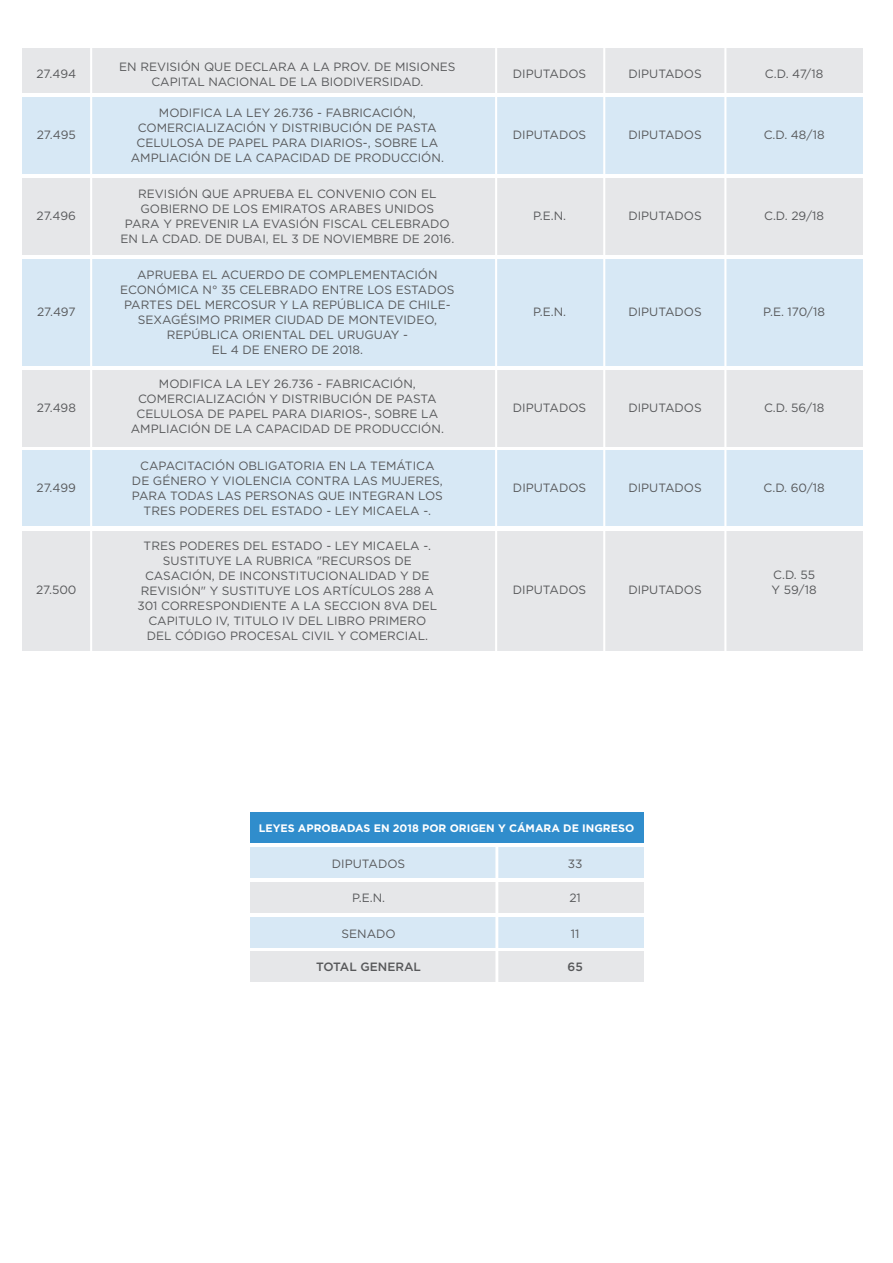
<style>
.page{position:relative;width:893px;height:1263px;background:#fff}
.page>*{position:absolute;margin:0;border:0;box-sizing:border-box;transform-origin:0 0}
.t1{font:12px/15px "Gotham";color:#57585a;text-align:center}
.t2{font:500 12px "Gotham";color:#57585a}
.t3{font:700 10.8px "Gotham";color:#fff}
</style>
<div class="page">
<div style="left:250px;top:812px;width:393px;height:31px;background:#308dcc"></div>
<div style="left:250px;top:847px;width:393px;height:31px;background:#d7e8f5"></div>
<div style="left:250px;top:882px;width:393px;height:30px;background:#e6e7e9"></div>
<div style="left:250px;top:917px;width:393px;height:30px;background:#d7e8f5"></div>
<div style="left:250px;top:951px;width:393px;height:31px;background:#e6e7e9"></div>
<hr style="left:495px;top:845px;width:3px;height:137px;background:#fff">
<div style="left:23px;top:97px;width:840px;height:77px;background:#d7e8f5"></div>
<div style="left:23px;top:48px;width:840px;height:45px;background:#e6e7e9"></div>
<div style="left:23px;top:451px;width:840px;height:75px;background:#d7e8f5"></div>
<div style="left:23px;top:259px;width:840px;height:107px;background:#d7e8f5"></div>
<div style="left:23px;top:178px;width:840px;height:76px;background:#e6e7e9"></div>
<div style="left:23px;top:370px;width:840px;height:76px;background:#e6e7e9"></div>
<div style="left:23px;top:531px;width:840px;height:119px;background:#e6e7e9"></div>
<hr style="left:724px;top:48px;width:2px;height:607px;background:#fff">
<hr style="left:90px;top:48px;width:2px;height:607px;background:#fff">
<hr style="left:495px;top:48px;width:2px;height:607px;background:#fff">
<hr style="left:603px;top:48px;width:2px;height:607px;background:#fff">
<p class="t1" style="left:119px;top:59px;width:338px">EN REVISIÓN QUE DECLARA A LA PROV. DE MISIONES<br>CAPITAL NACIONAL DE LA BIODIVERSIDAD.</p>
<p class="t1" style="left:37px;top:66px;width:41px">27.494</p>
<p class="t1" style="left:513px;top:66px;width:75px">DIPUTADOS</p>
<p class="t1" style="left:765px;top:66px;width:60px">C.D. 47/18</p>
<p class="t1" style="left:628px;top:66px;width:75px">DIPUTADOS</p>
<p class="t1" style="left:131px;top:105px;width:315px">MODIFICA LA LEY 26.736 - FABRICACIÓN, COMERCIALIZACIÓN Y DISTRIBUCIÓN DE PASTA CELULOSA DE PAPEL PARA DIARIOS-, SOBRE LA AMPLIACIÓN DE LA CAPACIDAD DE PRODUCCIÓN.</p>
<p class="t1" style="left:37px;top:127px;width:40px">27.495</p>
<p class="t1" style="left:513px;top:127px;width:75px">DIPUTADOS</p>
<p class="t1" style="left:764px;top:127px;width:62px">C.D. 48/18</p>
<p class="t1" style="left:628px;top:127px;width:75px">DIPUTADOS</p>
<p class="t1" style="left:120px;top:185px;width:335px">REVISIÓN QUE APRUEBA EL CONVENIO CON EL GOBIERNO DE LOS EMIRATOS ARABES UNIDOS<br>PARA Y PREVENIR LA EVASIÓN FISCAL CELEBRADO EN LA CDAD. DE DUBAI, EL 3 DE NOVIEMBRE DE 2016.</p>
<p class="t1" style="left:37px;top:208px;width:41px">27.496</p>
<p class="t1" style="left:533px;top:208px;width:35px">P.E.N.</p>
<p class="t1" style="left:764px;top:208px;width:61px">C.D. 29/18</p>
<p class="t1" style="left:628px;top:208px;width:75px">DIPUTADOS</p>
<p class="t1" style="left:120px;top:267px;width:336px">APRUEBA EL ACUERDO DE COMPLEMENTACIÓN ECONÓMICA N° 35 CELEBRADO ENTRE LOS ESTADOS PARTES DEL MERCOSUR Y LA REPÚBLICA DE CHILE-SEXAGÉSIMO PRIMER CIUDAD DE MONTEVIDEO, REPÚBLICA ORIENTAL DEL URUGUAY -<br>EL 4 DE ENERO DE 2018.</p>
<p class="t1" style="left:37px;top:304px;width:40px">27.497</p>
<p class="t1" style="left:533px;top:304px;width:35px">P.E.N.</p>
<p class="t1" style="left:763px;top:304px;width:63px">P.E. 170/18</p>
<p class="t1" style="left:628px;top:304px;width:75px">DIPUTADOS</p>
<p class="t1" style="left:131px;top:376px;width:315px">MODIFICA LA LEY 26.736 - FABRICACIÓN, COMERCIALIZACIÓN Y DISTRIBUCIÓN DE PASTA CELULOSA DE PAPEL PARA DIARIOS-, SOBRE LA AMPLIACIÓN DE LA CAPACIDAD DE PRODUCCIÓN.</p>
<p class="t1" style="left:37px;top:400px;width:41px">27.498</p>
<p class="t1" style="left:513px;top:400px;width:75px">DIPUTADOS</p>
<p class="t1" style="left:764px;top:400px;width:62px">C.D. 56/18</p>
<p class="t1" style="left:628px;top:400px;width:75px">DIPUTADOS</p>
<p class="t1" style="left:132px;top:458px;width:313px">CAPACITACIÓN OBLIGATORIA EN LA TEMÁTICA DE GÉNERO Y VIOLENCIA CONTRA LAS MUJERES, PARA TODAS LAS PERSONAS QUE INTEGRAN LOS TRES PODERES DEL ESTADO - LEY MICAELA -.</p>
<p class="t1" style="left:37px;top:480px;width:41px">27.499</p>
<p class="t1" style="left:513px;top:480px;width:75px">DIPUTADOS</p>
<p class="t1" style="left:763px;top:480px;width:63px">C.D. 60/18</p>
<p class="t1" style="left:628px;top:480px;width:75px">DIPUTADOS</p>
<p class="t1" style="left:36px;top:582px;width:42px">27.500</p>
<p class="t1" style="left:137px;top:538px;width:302px">TRES PODERES DEL ESTADO - LEY MICAELA -.<br>SUSTITUYE LA RUBRICA "RECURSOS DE CASACIÓN, DE INCONSTITUCIONALIDAD Y DE REVISIÓN" Y SUSTITUYE LOS ARTÍCULOS 288 A 301 CORRESPONDIENTE A LA SECCION 8VA DEL CAPITULO IV, TITULO IV DEL LIBRO PRIMERO DEL CÓDIGO PROCESAL CIVIL Y COMERCIAL.</p>
<p class="t1" style="left:773px;top:567px;width:43px">C.D. 55</p>
<p class="t1" style="left:513px;top:582px;width:75px">DIPUTADOS</p>
<p class="t1" style="left:772px;top:582px;width:47px">Y 59/18</p>
<p class="t1" style="left:628px;top:582px;width:75px">DIPUTADOS</p>
<p class="t3" style="left:259px;top:821px;width:377px">LEYES APROBADAS EN 2018 POR ORIGEN Y CÁMARA DE INGRESO</p>
<p class="t1" style="left:332px;top:856px;width:75px">DIPUTADOS</p>
<p class="t1" style="left:352px;top:889px;width:35px">P.E.N.</p>
<p class="t1" style="left:341px;top:925px;width:56px">SENADO</p>
<p class="t2" style="left:316px;top:959px;width:106px">TOTAL GENERAL</p>
<p class="t1" style="left:568px;top:856px;width:16px">33</p>
<p class="t1" style="left:569px;top:889px;width:13px">21</p>
<p class="t1" style="left:571px;top:925px;width:10px">11</p>
<p class="t2" style="left:567px;top:959px;width:17px">65</p>
</div>
